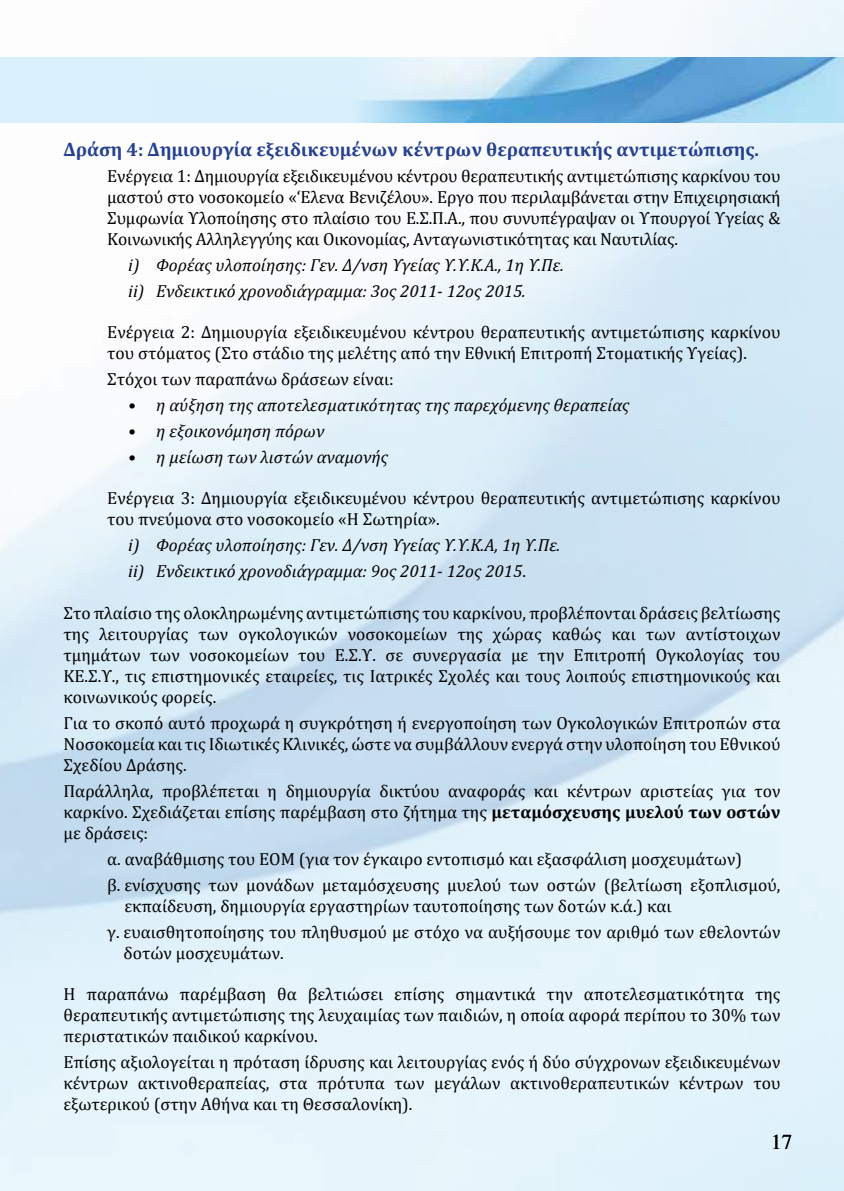
<style>
.page{position:relative;width:844px;height:1191px;background:#fff}
.page>*{position:absolute;margin:0;border:0;box-sizing:border-box;transform-origin:0 0}
.t1{font:21px "Times";color:#000}
.t2{font:700 19.25px "Cambria";color:#25408f}
.t3{font:17.5px/21px "Cambria";color:#000;text-align:justify}
.t4{font:italic 17.5px/25.9px "Cambria";color:#000}
.s1{font-style:normal}
.s2{font-weight:700}
</style>
<div class="page">
<img style="left:0;top:0;width:843px;height:1191px">
<div style="left:0;top:57px;width:843px;height:65px;background:#daf1fd"></div>
<img style="left:358px;top:57px;width:485px;height:65px">
<p class="t2" style="left:63px;top:137px;width:696px">Δράση 4: Δημιουργία εξειδικευμένων κέντρων θεραπευτικής αντιμετώπισης.</p>
<p class="t3" style="left:107px;top:165px;width:674px">Ενέργεια 1: Δημιουργία εξειδικευμένου κέντρου θεραπευτικής αντιμετώπισης καρκίνου του μαστού στο νοσοκομείο «‘Ελενα Βενιζέλου». Έργο που περιλαμβάνεται στην Επιχειρησιακή Συμφωνία Υλοποίησης στο πλαίσιο του Ε.Σ.Π.Α., που συνυπέγραψαν οι Υπουργοί Υγείας &amp; Κοινωνικής Αλληλεγγύης και Οικονομίας, Ανταγωνιστικότητας και Ναυτιλίας.</p>
<p class="t4" style="left:128px;top:251px;width:437px">i) Φορέας υλοποίησης: Γεν. Δ/νση Υγείας Υ.Υ.Κ.Α., 1η Υ.Πε. ii) Ενδεικτικό χρονοδιάγραμμα: 3ος 2011- 12ος 2015.</p>
<p class="t3" style="left:107px;top:322px;width:674px">Ενέργεια 2: Δημιουργία εξειδικευμένου κέντρου θεραπευτικής αντιμετώπισης καρκίνου του στόματος (Στο στάδιο της μελέτης από την Εθνική Επιτροπή Στοματικής Υγείας).</p>
<p class="t3" style="left:107px;top:368px;width:288px">Στόχοι των παραπάνω δράσεων είναι:</p>
<p class="t4" style="left:128px;top:392px;width:502px">• η αύξηση της αποτελεσματικότητας της παρεχόμενης θεραπείας</p>
<p class="t4" style="left:128px;top:418px;width:197px">• η εξοικονόμηση πόρων</p>
<p class="t4" style="left:128px;top:444px;width:261px">• η μείωση των λιστών αναμονής</p>
<p class="t3" style="left:107px;top:488px;width:674px">Ενέργεια 3: Δημιουργία εξειδικευμένου κέντρου θεραπευτικής αντιμετώπισης καρκίνου του πνεύμονα στο νοσοκομείο «Η Σωτηρία».</p>
<p class="t4" style="left:128px;top:532px;width:433px">i) Φορέας υλοποίησης: Γεν. Δ/νση Υγείας Υ.Υ.Κ.Α, 1η Υ.Πε. ii) Ενδεικτικό χρονοδιάγραμμα: 9ος 2011- 12ος 2015<span class="s1">.</span></p>
<p class="t3" style="left:63px;top:602px;width:718px">Στο πλαίσιο της ολοκληρωμένης αντιμετώπισης του καρκίνου, προβλέπονται δράσεις βελτίωσης της λειτουργίας των ογκολογικών νοσοκομείων της χώρας καθώς και των αντίστοιχων τμημάτων των νοσοκομείων του Ε.Σ.Υ. σε συνεργασία με την Επιτροπή Ογκολογίας του ΚΕ.Σ.Υ., τις επιστημονικές εταιρείες, τις Ιατρικές Σχολές και τους λοιπούς επιστημονικούς και κοινωνικούς φορείς.</p>
<p class="t3" style="left:63px;top:712px;width:718px">Για το σκοπό αυτό προχωρά η συγκρότηση ή ενεργοποίηση των Ογκολογικών Επιτροπών στα Νοσοκομεία και τις Ιδιωτικές Κλινικές, ώστε να συμβάλλουν ενεργά στην υλοποίηση του Εθνικού Σχεδίου Δράσης.</p>
<p class="t3" style="left:63px;top:780px;width:718px">Παράλληλα, προβλέπεται η δημιουργία δικτύου αναφοράς και κέντρων αριστείας για τον καρκίνο. Σχεδιάζεται επίσης παρέμβαση στο ζήτημα της <span class="s2">μεταμόσχευσης μυελού των οστών </span>με δράσεις:</p>
<p class="t3" style="left:107px;top:845px;width:674px;line-height:25.9px">α. αναβάθμισης του ΕΟΜ (για τον έγκαιρο εντοπισμό και εξασφάλιση μοσχευμάτων)<br>β. ενίσχυσης των μονάδων μεταμόσχευσης μυελού των οστών (βελτίωση εξοπλισμού,</p>
<p class="t3" style="left:107px;top:892px;width:674px;line-height:25.9px;text-indent:17px">εκπαίδευση, δημιουργία εργαστηρίων ταυτοποίησης των δοτών κ.ά.) και<br>γ. ευαισθητοποίησης του πληθυσμού με στόχο να αυξήσουμε τον αριθμό των εθελοντών</p>
<p class="t3" style="left:123px;top:942px;width:162px">δοτών μοσχευμάτων.</p>
<p class="t3" style="left:63px;top:983px;width:718px">Η παραπάνω παρέμβαση θα βελτιώσει επίσης σημαντικά την αποτελεσματικότητα της θεραπευτικής αντιμετώπισης της λευχαιμίας των παιδιών, η οποία αφορά περίπου το 30% των περιστατικών παιδικού καρκίνου.</p>
<p class="t3" style="left:63px;top:1051px;width:718px">Επίσης αξιολογείται η πρόταση ίδρυσης και λειτουργίας ενός ή δύο σύγχρονων εξειδικευμένων κέντρων ακτινοθεραπείας, στα πρότυπα των μεγάλων ακτινοθεραπευτικών κέντρων του εξωτερικού (στην Αθήνα και τη Θεσσαλονίκη).</p>
<p class="t1" style="left:771px;top:1122px;width:22px">17</p>
</div>
